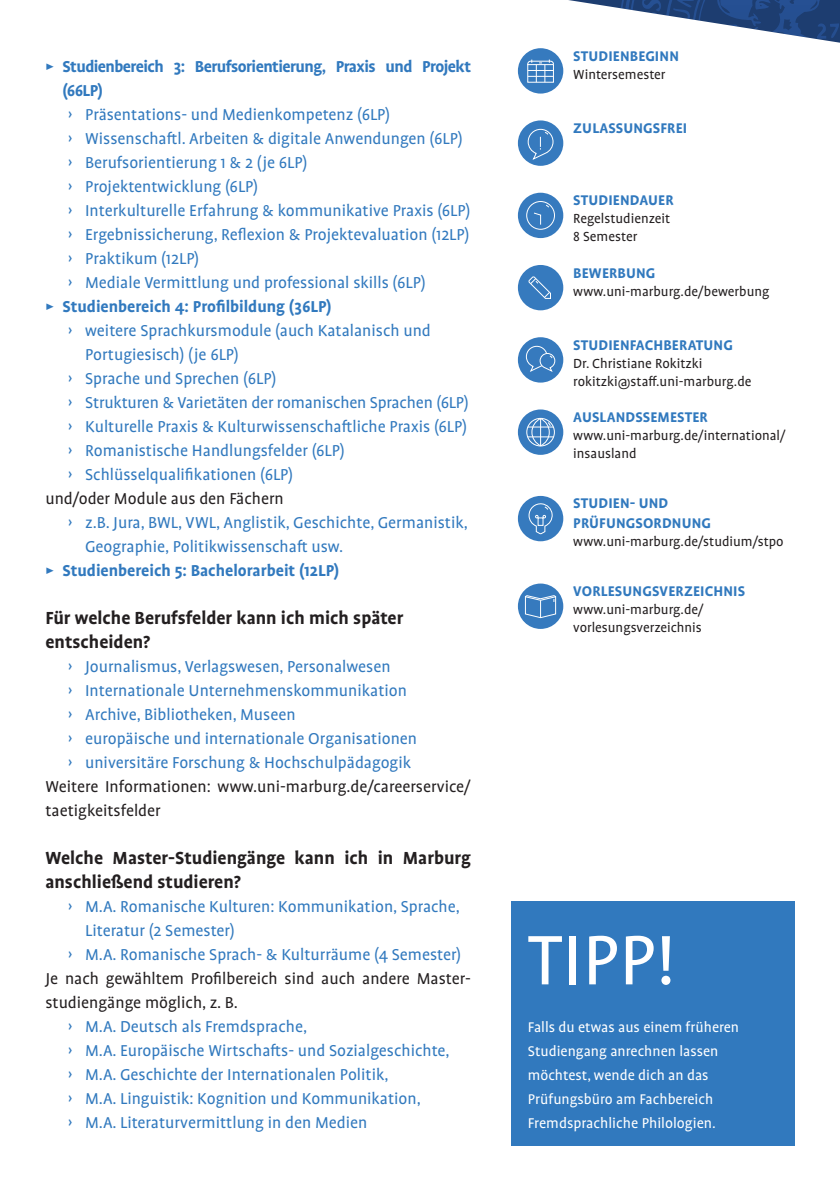
<style>
.page{position:relative;width:840px;height:1191px;background:#fff}
.page>*{position:absolute;margin:0;border:0;box-sizing:border-box;transform-origin:0 0}
.t1{font:80px "Profile Pro";color:#fff}
.t2{font:700 20px/24px "Profile Pro";color:#231f20}
.t3{font:18px/24px "Profile Pro";color:#3179be}
.t4{font:18px/24px "Profile Pro";color:#231f20}
.t5{font:700 18px "Profile Pro";color:#3179be}
.t6{font:700 18px/24px "Profile Pro";letter-spacing:-.03em;color:#3179be}
.t7{font:16.2px "Profile Pro";color:#fff}
.t8{font:700 16px/19.2px "Profile Pro";letter-spacing:.01em;color:#3179be}
.t9{font:16px/24px "Profile Pro";color:#fff}
.t10{font:15px/18px "Profile Pro";color:#231f20}
.s1{font-weight:400}
</style>
<div class="page">
<div style="left:510px;top:900px;width:284px;height:245px;background:#3179be"></div>
<div style="left:517px;top:48px;width:46px;height:46px;background:#367abe;border-radius:50%"></div>
<div style="left:527px;top:64px;width:26px;height:19px;border:1px solid #fff"></div>
<svg style="left:527px;top:60px;width:27px;height:22px"></svg>
<div style="left:517px;top:120px;width:46px;height:46px;background:#367abe;border-radius:50%"></div>
<svg style="left:527px;top:129px;width:26px;height:33px"></svg>
<div style="left:517px;top:193px;width:46px;height:45px;background:#367abe;border-radius:50%"></div>
<svg style="left:526px;top:201px;width:28px;height:28px"></svg>
<div style="left:526px;top:201px;width:28px;height:29px;border:1px solid #fff;border-radius:50%"></div>
<svg style="left:532px;top:204px;width:17px;height:21px"></svg>
<div style="left:517px;top:265px;width:46px;height:45px;background:#367abe;border-radius:50%"></div>
<svg style="left:528px;top:276px;width:23px;height:23px"></svg>
<div style="left:517px;top:337px;width:46px;height:45px;background:#367abe;border-radius:50%"></div>
<svg style="left:525px;top:345px;width:30px;height:27px"></svg>
<div style="left:517px;top:409px;width:46px;height:46px;background:#367abe;border-radius:50%"></div>
<div style="left:526px;top:418px;width:28px;height:28px;border:1px solid #fff;border-radius:50%"></div>
<svg style="left:527px;top:418px;width:26px;height:28px"></svg>
<div style="left:517px;top:496px;width:46px;height:45px;background:#367abe;border-radius:50%"></div>
<svg style="left:528px;top:503px;width:24px;height:32px"></svg>
<div style="left:517px;top:583px;width:46px;height:46px;background:#367abe;border-radius:50%"></div>
<svg style="left:524px;top:595px;width:32px;height:23px"></svg>
<svg style="left:568px;top:0;width:271px;height:43px"></svg>
<p class="t6" style="left:62px;top:55px;width:410px;text-indent:-17px"><span class="s1">▶</span> Studienbereich 3: Berufsorientierung, Praxis und Projekt (66LP)</p>
<p class="t3" style="left:68px;top:103px;width:323px">› Präsentations- und Medienkompetenz (6LP)</p>
<p class="t3" style="left:68px;top:127px;width:396px">› Wissenschaftl. Arbeiten &amp; digitale Anwendungen (6LP)</p>
<p class="t3" style="left:68px;top:151px;width:240px">› Berufsorientierung 1 &amp; 2 (je 6LP)</p>
<p class="t3" style="left:68px;top:175px;width:191px">› Projektentwicklung (6LP)</p>
<p class="t3" style="left:68px;top:199px;width:403px">› Interkulturelle Erfahrung &amp; kommunikative Praxis (6LP)</p>
<p class="t3" style="left:68px;top:223px;width:402px">› Ergebnissicherung, Reflexion &amp; Projektevaluation (12LP)</p>
<p class="t3" style="left:68px;top:247px;width:133px">› Praktikum (12LP)</p>
<p class="t3" style="left:68px;top:271px;width:359px">› Mediale Vermittlung und professional skills (6LP)</p>
<p class="t5" style="left:45px;top:296px;width:288px"><span class="s1">▶</span> Studienbereich 4: Profilbildung (36LP)</p>
<p class="t3" style="left:68px;top:319px;width:364px">› weitere Sprachkursmodule (auch Katalanisch und</p>
<p class="t3" style="left:85px;top:343px;width:155px">Portugiesisch) (je 6LP)</p>
<p class="t3" style="left:68px;top:367px;width:210px">› Sprache und Sprechen (6LP)</p>
<p class="t3" style="left:68px;top:391px;width:402px">› Strukturen &amp; Varietäten der romanischen Sprachen (6LP)</p>
<p class="t3" style="left:68px;top:415px;width:400px">› Kulturelle Praxis &amp; Kulturwissenschaftliche Praxis (6LP)</p>
<p class="t3" style="left:68px;top:439px;width:278px">› Romanistische Handlungsfelder (6LP)</p>
<p class="t3" style="left:68px;top:463px;width:226px">› Schlüsselqualifikationen (6LP)</p>
<p class="t4" style="left:45px;top:487px;width:240px">und/oder Module aus den Fächern</p>
<p class="t3" style="left:68px;top:511px;width:401px">› z.B. Jura, BWL, VWL, Anglistik, Geschichte, Germanistik,</p>
<p class="t3" style="left:85px;top:535px;width:259px">Geographie, Politikwissenschaft usw.</p>
<p class="t5" style="left:45px;top:560px;width:295px"><span class="s1">▶</span> Studienbereich 5: Bachelorarbeit (12LP)</p>
<p class="t2" style="left:45px;top:606px;width:359px">Für welche Berufsfelder kann ich mich später entscheiden?</p>
<p class="t3" style="left:68px;top:655px;width:350px">› Journalismus, Verlagswesen, Personalwesen<br>› Internationale Unternehmenskommunikation<br>› Archive, Bibliotheken, Museen<br>› europäische und internationale Organisationen › universitäre Forschung &amp; Hochschulpädagogik</p>
<p class="t4" style="left:45px;top:775px;width:427px">Weitere Informationen: www.uni-marburg.de/careerservice/ taetigkeitsfelder</p>
<p class="t2" style="left:45px;top:846px;width:427px">Welche Master-Studiengänge kann ich in Marburg anschließend studieren?</p>
<p class="t3" style="left:68px;top:895px;width:393px">› M.A. Romanische Kulturen: Kommunikation, Sprache,</p>
<p class="t3" style="left:85px;top:919px;width:151px">Literatur (2 Semester)</p>
<p class="t3" style="left:68px;top:943px;width:394px">› M.A. Romanische Sprach- &amp; Kulturräume (4 Semester)</p>
<p class="t4" style="left:45px;top:967px;width:425px">Je nach gewähltem Profilbereich sind auch andere Master&shy;studiengänge möglich, z. B.</p>
<p class="t3" style="left:68px;top:1015px;width:383px">› M.A. Deutsch als Fremdsprache,<br>› M.A. Europäische Wirtschafts- und Sozialgeschichte, › M.A. Geschichte der Internationalen Politik,<br>› M.A. Linguistik: Kognition und Kommunikation,<br>› M.A. Literaturvermittlung in den Medien</p>
<p class="t8" style="left:573px;top:47px;width:107px">STUDIENBEGINN</p>
<p class="t10" style="left:573px;top:66px;width:94px">Wintersemester</p>
<p class="t8" style="left:573px;top:119px;width:115px">ZULASSUNGSFREI</p>
<p class="t8" style="left:573px;top:191px;width:102px">STUDIENDAUER</p>
<p class="t10" style="left:573px;top:210px;width:98px">Regelstudienzeit<br>8 Semester</p>
<p class="t8" style="left:573px;top:263px;width:83px">BEWERBUNG</p>
<p class="t10" style="left:573px;top:282px;width:197px">www.uni-marburg.de/bewerbung</p>
<p class="t8" style="left:573px;top:335px;width:161px">STUDIENFACHBERATUNG</p>
<p class="t10" style="left:573px;top:355px;width:180px">Dr. Christiane Rokitzki rokitzki@staff.uni-marburg.de</p>
<p class="t8" style="left:573px;top:408px;width:136px">AUSLANDSSEMESTER</p>
<p class="t10" style="left:573px;top:427px;width:214px">www.uni-marburg.de/international/ insausland</p>
<p class="t8" style="left:573px;top:494px;width:139px">STUDIEN- UND<br>PRÜFUNGSORDNUNG</p>
<p class="t10" style="left:573px;top:532px;width:212px">www.uni-marburg.de/studium/stpo</p>
<p class="t8" style="left:573px;top:582px;width:173px">VORLESUNGSVERZEICHNIS</p>
<p class="t10" style="left:573px;top:601px;width:132px">www.uni-marburg.de/ vorlesungsverzeichnis</p>
<h1 class="t1" style="left:527px;top:915px;width:148px">TIPP!</h1>
<p class="t9" style="left:527px;top:1016px;width:213px">Falls du etwas aus einem früheren<br>Studiengang anrechnen lassen möchtest, wende dich an das<br>Prüfungsbüro am Fachbereich</p>
<p class="t7" style="left:527px;top:1114px;width:189px">Fremdsprachliche Philologien.</p>
</div>
